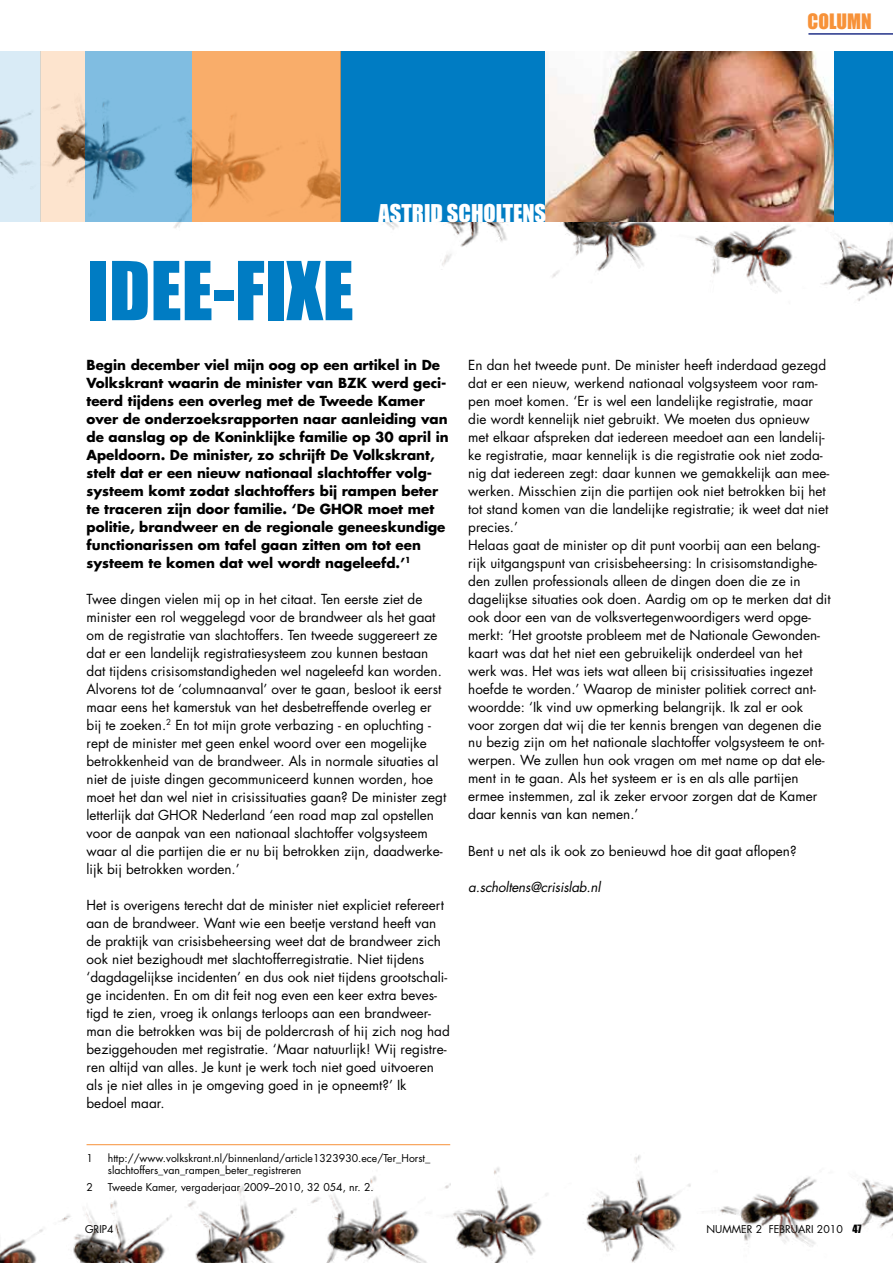
<style>
.page{position:relative;width:893px;height:1263px;background:#fff}
.page>*{position:absolute;margin:0;border:0;box-sizing:border-box;transform-origin:0 0}
.t1{font:75px "Impact";color:#007cc3}
.t2{font:22.5px "Impact";color:#fff}
.t3{font:19.5px "Impact";color:#f79239}
.t4{font:13.5px/18px "Futura Std";color:#000}
.t5{font:700 13.5px/18px "Futura Std";color:#000}
.t6{font:italic 13.5px "Futura Std";letter-spacing:-.015em;color:#000}
.t7{font:10.5px/12.6px "Futura Std";color:#000}
.s1{font-family:"Impact"}
</style>
<div class="page">
<img style="left:0;top:1144px;width:893px;height:119px">
<img style="left:0;top:221px;width:893px;height:80px">
<hr style="left:87px;top:1144px;width:363px;height:1px;background:#f79239">
<hr style="left:808px;top:33px;width:85px;height:2px;background:#233289">
<div style="left:340px;top:51px;width:553px;height:170px;background:#007cc3"></div>
<svg style="left:192px;top:51px;width:148px;height:170px;background:#f4a764"></svg>
<svg style="left:85px;top:51px;width:107px;height:170px;background:#77b3d7"></svg>
<svg style="left:40px;top:51px;width:45px;height:170px;background:#edd4be"></svg>
<svg style="left:0;top:51px;width:40px;height:170px;background:#d1e2ec"></svg>
<img style="left:545px;top:51px;width:288px;height:170px">
<h1 class="t1" style="left:87px;top:244px;width:268px">IDEE-FIXE</h1>
<h2 class="t2" style="left:378px;top:199px;width:169px">ASTRID SCHOLTENS</h2>
<h3 class="t3" style="left:808px;top:9px;width:66px">COLUMN</h3>
<p class="t5" style="left:87px;top:355px;width:364px">Begin december viel mijn oog op een artikel in De Volkskrant waarin de minister van BZK werd geci&shy;teerd tijdens een overleg met de Tweede Kamer over de onderzoeksrapporten naar aanleiding van de aanslag op de Koninklijke familie op 30 april in Apeldoorn. De minister, zo schrijft De Volkskrant, stelt dat er een nieuw nationaal slachtoffer volg&shy;systeem komt zodat slachtoffers bij rampen beter te traceren zijn door familie. ‘De GHOR moet met politie, brandweer en de regionale geneeskundige functionarissen om tafel gaan zitten om tot een systeem te komen dat wel wordt nageleefd.’<sup>1</sup></p>
<p class="t4" style="left:87px;top:590px;width:361px">Twee dingen vielen mij op in het citaat. Ten eerste ziet de minister een rol weggelegd voor de brandweer als het gaat om de registratie van slachtoffers. Ten tweede suggereert ze dat er een landelijk registratiesysteem zou kunnen bestaan dat tijdens crisisomstandigheden wel nageleefd kan worden.<br>Alvorens tot de ‘columnaanval’ over te gaan, besloot ik eerst maar eens het kamerstuk van het desbetreffende overleg er bij te zoeken.<sup>2</sup> En tot mijn grote verbazing - en opluchting - rept de minister met geen enkel woord over een mogelijke betrokkenheid van de brandweer. Als in normale situaties al niet de juiste dingen gecommuniceerd kunnen worden, hoe moet het dan wel niet in crisissituaties gaan? De minister zegt letterlijk dat GHOR Nederland ‘een road map zal opstellen voor de aanpak van een nationaal slachtoffer volgsysteem waar al die partijen die er nu bij betrokken zijn, daadwerke&shy;lijk bij betrokken worden.’</p>
<p class="t4" style="left:87px;top:896px;width:365px">Het is overigens terecht dat de minister niet expliciet refereert aan de brandweer. Want wie een beetje verstand heeft van de praktijk van crisisbeheersing weet dat de brandweer zich ook niet bezighoudt met slachtofferregistratie. Niet tijdens ‘dagdagelijkse incidenten’ en dus ook niet tijdens grootschali&shy;ge incidenten. En om dit feit nog even een keer extra beves&shy;tigd te zien, vroeg ik onlangs terloops aan een brandweer&shy;man die betrokken was bij de poldercrash of hij zich nog had beziggehouden met registratie. ‘Maar natuurlijk! Wij registre&shy;ren altijd van alles. Je kunt je werk toch niet goed uitvoeren als je niet alles in je omgeving goed in je opneemt?’ Ik bedoel maar.</p>
<p class="t7" style="left:87px;top:1152px;width:8px">1</p>
<p class="t7" style="left:108px;top:1152px;width:324px">http://www.volkskrant.nl/binnenland/article1323930.ece/Ter_Horst_ slachtoffers_van_rampen_beter_registreren</p>
<p class="t7" style="left:87px;top:1181px;width:8px">2</p>
<p class="t7" style="left:108px;top:1181px;width:267px">Tweede Kamer, vergaderjaar 2009–2010, 32 054, nr. 2.</p>
<p class="t4" style="left:468px;top:356px;width:364px">En dan het tweede punt. De minister heeft inderdaad gezegd dat er een nieuw, werkend nationaal volgsysteem voor ram&shy;pen moet komen. ‘Er is wel een landelijke registratie, maar die wordt kennelijk niet gebruikt. We moeten dus opnieuw met elkaar afspreken dat iedereen meedoet aan een landelij&shy;ke registratie, maar kennelijk is die registratie ook niet zoda&shy;nig dat iedereen zegt: daar kunnen we gemakkelijk aan mee&shy;werken. Misschien zijn die partijen ook niet betrokken bij het tot stand komen van die landelijke registratie; ik weet dat niet precies.’<br>Helaas gaat de minister op dit punt voorbij aan een belang&shy;rijk uitgangspunt van crisisbeheersing: In crisisomstandighe&shy;den zullen professionals alleen de dingen doen die ze in dagelijkse situaties ook doen. Aardig om op te merken dat dit ook door een van de volksvertegenwoordigers werd opge&shy;merkt: ‘Het grootste probleem met de Nationale Gewonden&shy;kaart was dat het niet een gebruikelijk onderdeel van het werk was. Het was iets wat alleen bij crisissituaties ingezet hoefde te worden.’ Waarop de minister politiek correct ant&shy;woordde: ‘Ik vind uw opmerking belangrijk. Ik zal er ook voor zorgen dat wij die ter kennis brengen van degenen die nu bezig zijn om het nationale slachtoffer volgsysteem te ont&shy;werpen. We zullen hun ook vragen om met name op dat ele&shy;ment in te gaan. Als het systeem er is en als alle partijen ermee instemmen, zal ik zeker ervoor zorgen dat de Kamer daar kennis van kan nemen.’</p>
<p class="t4" style="left:468px;top:842px;width:330px">Bent u net als ik ook zo benieuwd hoe dit gaat aflopen?</p>
<p class="t6" style="left:468px;top:878px;width:134px">a.scholtens@crisislab.nl</p>
<p class="t7" style="left:85px;top:1223px;width:30px">GRIP4</p>
<p class="t7" style="left:706px;top:1223px;width:157px">NUMMER 2 februari 2010 <span class="s1">47</span></p>
</div>
